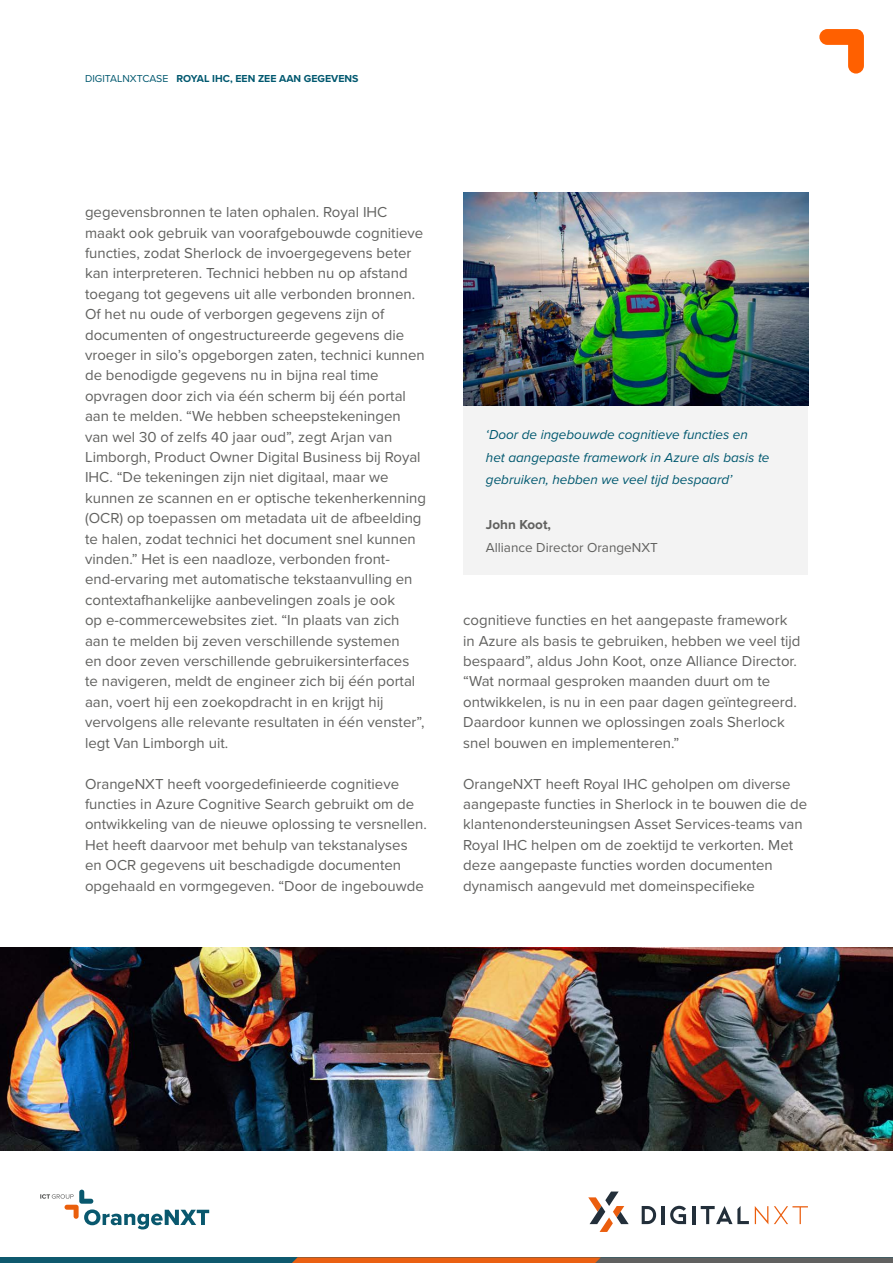
<style>
.page{position:relative;width:893px;height:1263px;background:#fff}
.page>*{position:absolute;margin:0;border:0;box-sizing:border-box;transform-origin:0 0}
.t1{font:15px/20.4px "Proxima Nova";color:#61615f}
.t2{font:italic 13.5px/22.5px "Proxima Nova";color:#00586f}
.t3{font:13.5px "Proxima Nova";color:#61615f}
.t4{font:700 13.5px "Proxima Nova";color:#61615f}
.t5{font:700 10.5px "Proxima Nova";color:#00586f}
.s1{font-weight:400}
</style>
<div class="page">
<svg style="left:819px;top:29px;width:45px;height:45px"></svg>
<div style="left:0;top:1257px;width:893px;height:6px;background:#0f596e"></div>
<svg style="left:292px;top:1257px;width:601px;height:6px"></svg>
<svg style="left:40px;top:1189px;width:169px;height:40px"></svg>
<img style="left:0;top:948px;width:893px;height:202px">
<svg style="left:642px;top:1206px;width:14px;height:18px"></svg>
<hr style="left:662px;top:1206px;width:3px;height:18px;background:#232f3a">
<svg style="left:670px;top:1206px;width:16px;height:18px"></svg>
<hr style="left:692px;top:1206px;width:3px;height:18px;background:#232f3a">
<svg style="left:701px;top:1206px;width:48px;height:18px"></svg>
<svg style="left:755px;top:1206px;width:13px;height:18px"></svg>
<svg style="left:774px;top:1206px;width:34px;height:18px"></svg>
<svg style="left:588px;top:1191px;width:41px;height:41px"></svg>
<div style="left:463px;top:378px;width:345px;height:197px;background:#f3f3f3"></div>
<img style="left:463px;top:192px;width:345px;height:213px">
<p class="t5" style="left:85px;top:71px;width:275px"><span class="s1">DIGITALNXTCASE</span> ROYAL IHC, EEN ZEE AAN GEGEVENS</p>
<p class="t1" style="left:85px;top:201px;width:342px">gegevensbronnen te laten ophalen. Royal IHC maakt ook gebruik van voorafgebouwde cognitieve functies, zodat Sherlock de invoergegevens beter kan interpreteren. Technici hebben nu op afstand toegang tot gegevens uit alle verbonden bronnen.<br>Of het nu oude of verborgen gegevens zijn of documenten of ongestructureerde gegevens die vroeger in silo’s opgeborgen zaten, technici kunnen de benodigde gegevens nu in bijna real time opvragen door zich via één scherm bij één portal aan te melden. “We hebben scheepstekeningen van wel 30 of zelfs 40 jaar oud”, zegt Arjan van Limborgh, Product Owner Digital Business bij Royal IHC. “De tekeningen zijn niet digitaal, maar we kunnen ze scannen en er optische tekenherkenning (OCR) op toepassen om metadata uit de afbeelding te halen, zodat technici het document snel kunnen vinden.” Het is een naadloze, verbonden front&shy;end-ervaring met automatische tekstaanvulling en contextafhankelijke aanbevelingen zoals je ook<br>op e-commercewebsites ziet. “In plaats van zich aan te melden bij zeven verschillende systemen<br>en door zeven verschillende gebruikersinterfaces<br>te navigeren, meldt de engineer zich bij één portal aan, voert hij een zoekopdracht in en krijgt hij vervolgens alle relevante resultaten in één venster”, legt Van Limborgh uit.</p>
<p class="t1" style="left:85px;top:773px;width:343px">OrangeNXT heeft voorgedefinieerde cognitieve functies in Azure Cognitive Search gebruikt om de ontwikkeling van de nieuwe oplossing te versnellen.<br>Het heeft daarvoor met behulp van tekstanalyses en OCR gegevens uit beschadigde documenten opgehaald en vormgegeven. “Door de ingebouwde</p>
<p class="t2" style="left:486px;top:423px;width:285px">‘Door de ingebouwde cognitieve functies en het aangepaste framework in Azure als basis te gebruiken, hebben we veel tijd bespaard’</p>
<p class="t4" style="left:486px;top:514px;width:67px">John Koot,</p>
<p class="t3" style="left:486px;top:537px;width:173px">Alliance Director OrangeNXT</p>
<p class="t1" style="left:463px;top:609px;width:339px">cognitieve functies en het aangepaste framework in Azure als basis te gebruiken, hebben we veel tijd bespaard”, aldus John Koot, onze Alliance Director. “Wat normaal gesproken maanden duurt om te ontwikkelen, is nu in een paar dagen geïntegreerd.<br>Daardoor kunnen we oplossingen zoals Sherlock snel bouwen en implementeren.”</p>
<p class="t1" style="left:463px;top:773px;width:346px">OrangeNXT heeft Royal IHC geholpen om diverse aangepaste functies in Sherlock in te bouwen die de klantenondersteuningsen Asset Services-teams van Royal IHC helpen om de zoektijd te verkorten. Met deze aangepaste functies worden documenten dynamisch aangevuld met domeinspecifieke</p>
</div>
